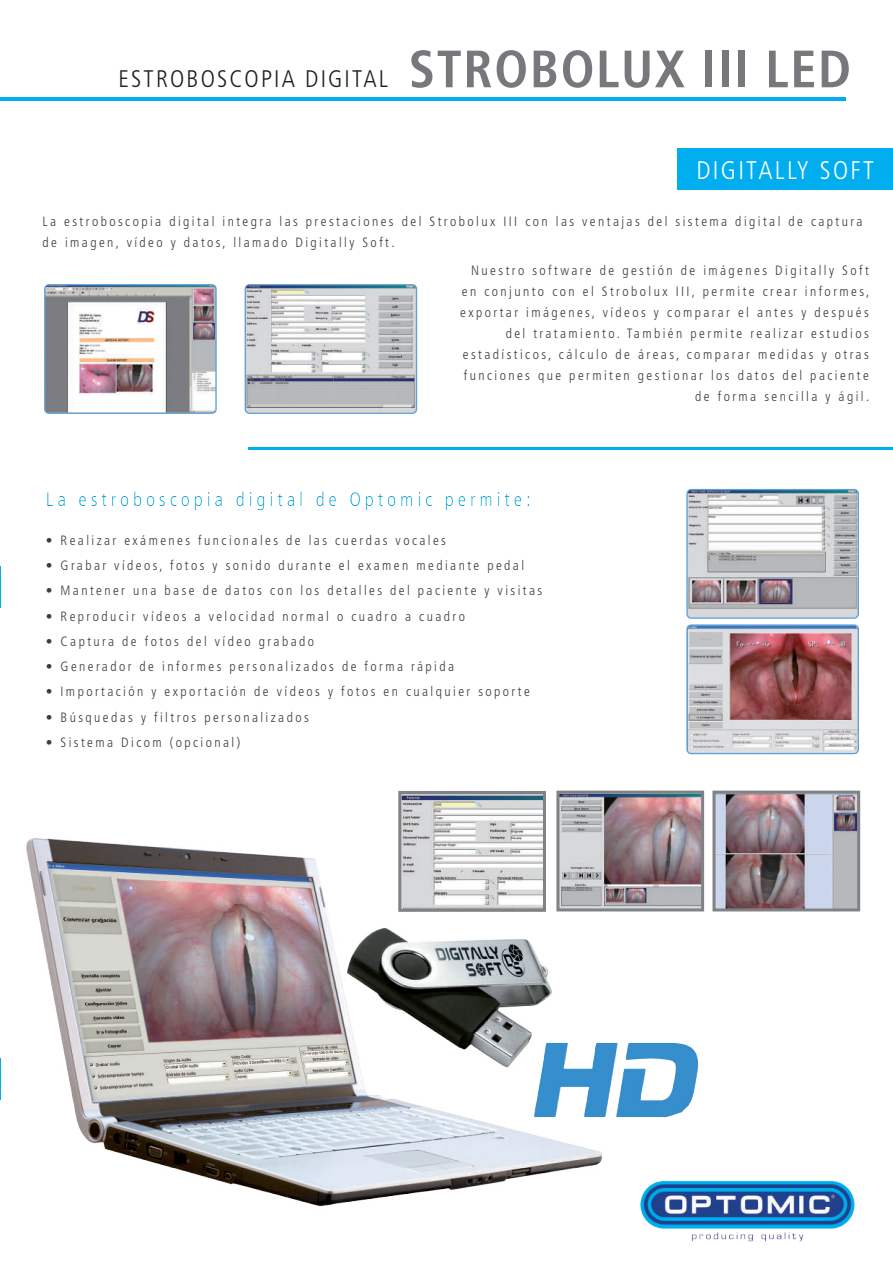
<style>
.page{position:relative;width:893px;height:1263px;background:#fff}
.page>*{position:absolute;margin:0;border:0;box-sizing:border-box;transform-origin:0 0}
.t1{font:300 condensed 25.5px "Frutiger LT Std";letter-spacing:.09em;color:#fff}
.t2{font:300 condensed 24px "Frutiger LT Std";letter-spacing:.09em;color:#231f20}
.t3{font:300 condensed 19.5px "Frutiger LT Std";letter-spacing:.2em;color:#00b3ef}
.t4{font:300 condensed 13.5px/21px "Frutiger LT Std";letter-spacing:.18em;color:#3e3e3f}
.s1{font-weight:700;font-size:52.5px;color:#76787b}
</style>
<div class="page">
<hr style="left:0;top:566px;width:1px;height:41px;background:#00aeef">
<img style="left:640px;top:1180px;width:215px;height:62px">
<hr style="left:0;top:97px;width:845px;height:4px;background:#00aeef">
<hr style="left:0;top:1058px;width:1px;height:41px;background:#00aeef">
<div style="left:677px;top:149px;width:216px;height:41px;background:#00aeef"></div>
<img style="left:245px;top:285px;width:170px;height:127px">
<div style="left:245px;top:284px;width:172px;height:130px;border:1px solid #5ea0d7;border-radius:4px"></div>
<img style="left:46px;top:286px;width:169px;height:126px">
<div style="left:44px;top:284px;width:173px;height:130px;border:1px solid #5ea0d7;border-radius:4px"></div>
<img style="left:688px;top:626px;width:169px;height:126px">
<div style="left:686px;top:624px;width:173px;height:130px;border:1px solid #5ea0d7;border-radius:4px"></div>
<img style="left:688px;top:491px;width:169px;height:126px">
<div style="left:686px;top:489px;width:173px;height:130px;border:1px solid #5ea0d7;border-radius:4px"></div>
<div style="left:43px;top:488px;width:781px;height:34px;background:#231f20;opacity:.1"></div>
<hr style="left:248px;top:448px;width:645px;height:2px;background:#00aeef">
<svg style="left:398px;top:791px;width:148px;height:32px"></svg>
<img style="left:26px;top:823px;width:588px;height:384px">
<img style="left:555px;top:790px;width:306px;height:123px">
<img style="left:534px;top:1043px;width:165px;height:75px">
<h2 class="t2" style="left:118px;top:65px;width:734px">ESTROBOSCOPIA DIGITAL <span class="s1">STROBOLUX III LED</span></h2>
<h1 class="t1" style="left:696px;top:156px;width:179px">DIGITALLY SOFT</h1>
<p class="t4" style="left:43px;top:211px;width:821px">La estroboscopia digital integra las prestaciones del Strobolux III con las ventajas del sistema digital de captura de imagen, vídeo y datos, llamado Digitally Soft.</p>
<p class="t4" style="left:460px;top:260px;width:410px;text-align:right">Nuestro software de gestión de imágenes Digitally Soft en conjunto con el Strobolux III, permite crear informes, exportar imágenes, vídeos y comparar el antes y después del tratamiento. También permite realizar estudios estadísticos, cálculo de áreas, comparar medidas y otras funciones que permiten gestionar los datos del paciente de forma sencilla y ágil.</p>
<h3 class="t3" style="left:46px;top:488px;width:486px">La estroboscopia digital de Optomic permite:</h3>
<p class="t4" style="left:46px;top:530px;width:402px">• Realizar exámenes funcionales de las cuerdas vocales</p>
<p class="t4" style="left:46px;top:555px;width:480px">• Grabar vídeos, fotos y sonido durante el examen mediante pedal</p>
<p class="t4" style="left:46px;top:580px;width:498px">• Mantener una base de datos con los detalles del paciente y visitas</p>
<p class="t4" style="left:46px;top:606px;width:421px">• Reproducir vídeos a velocidad normal o cuadro a cuadro</p>
<p class="t4" style="left:46px;top:631px;width:270px">• Captura de fotos del vídeo grabado</p>
<p class="t4" style="left:46px;top:656px;width:410px">• Generador de informes personalizados de forma rápida</p>
<p class="t4" style="left:46px;top:681px;width:486px">• Importación y exportación de vídeos y fotos en cualquier soporte</p>
<p class="t4" style="left:46px;top:707px;width:265px">• Búsquedas y filtros personalizados</p>
<p class="t4" style="left:46px;top:732px;width:196px">• Sistema Dicom (opcional)</p>
</div>
